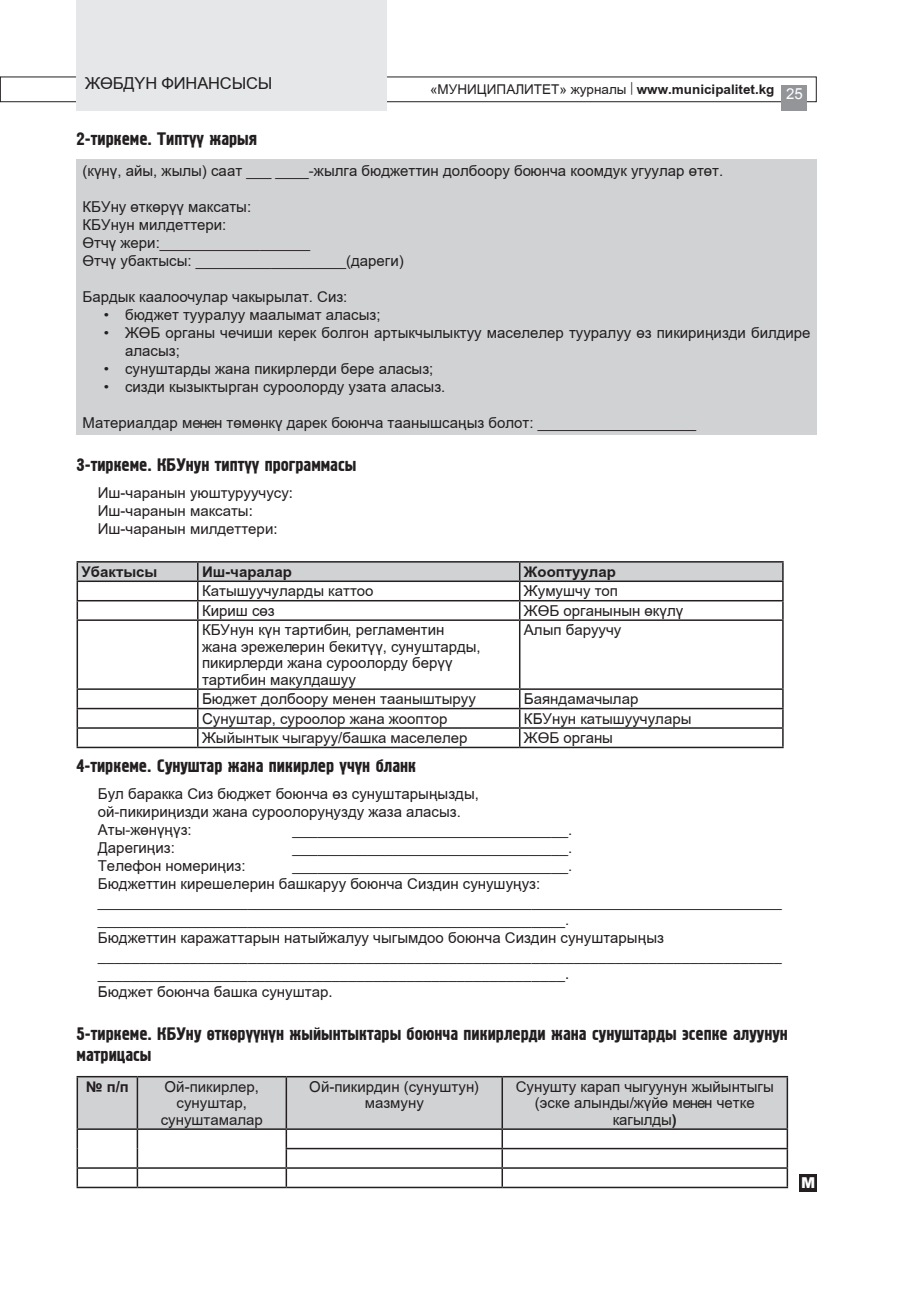
<style>
.page{position:relative;width:906px;height:1289px;background:#fff}
.page>*{position:absolute;margin:0;border:0;box-sizing:border-box;transform-origin:0 0}
.t1{font:18px/21.6px "KS Hermes";color:#231f20}
.t2{font:16.5px "Arial KZ";letter-spacing:-.01em;color:#231f20}
.t3{font:15px/18px "Arial KZ";color:#231f20}
.t4{font:15px/18px "Arial";color:#231f20}
.t5{font:700 15px "Arial";color:#231f20}
.t6{font:15px "Arial";color:#fff}
.t7{font:900 15px "Arial";color:#fff}
.t8{font:13.5px "Arial";color:#231f20}
.s1{font-weight:700}
.s2{font-family:"Arial KZ Bold"}
</style>
<div class="page">
<div style="left:0;top:77px;width:816px;height:25px;border:1px solid #231f20"></div>
<div style="left:781px;top:85px;width:26px;height:26px;background:#939598"></div>
<div style="left:77px;top:0;width:310px;height:111px;background:#e6e7e9"></div>
<div style="left:77px;top:159px;width:739px;height:275px;background:#d1d2d4"></div>
<hr style="left:77px;top:619px;width:121px;height:2px;background:#231f20">
<hr style="left:77px;top:621px;width:1px;height:67px;background:#231f20">
<hr style="left:198px;top:619px;width:322px;height:2px;background:#231f20">
<hr style="left:197px;top:621px;width:1px;height:67px;background:#231f20">
<hr style="left:520px;top:619px;width:263px;height:2px;background:#231f20">
<hr style="left:519px;top:621px;width:1px;height:67px;background:#231f20">
<hr style="left:782px;top:621px;width:1px;height:67px;background:#231f20">
<hr style="left:77px;top:688px;width:121px;height:2px;background:#231f20">
<hr style="left:198px;top:688px;width:322px;height:2px;background:#231f20">
<hr style="left:520px;top:688px;width:263px;height:2px;background:#231f20">
<hr style="left:77px;top:707px;width:121px;height:2px;background:#231f20">
<hr style="left:198px;top:707px;width:322px;height:2px;background:#231f20">
<hr style="left:520px;top:707px;width:263px;height:2px;background:#231f20">
<hr style="left:77px;top:727px;width:121px;height:1px;background:#231f20">
<svg style="left:77px;top:690px;width:1px;height:56px"></svg>
<hr style="left:198px;top:727px;width:322px;height:1px;background:#231f20">
<svg style="left:197px;top:690px;width:1px;height:56px"></svg>
<hr style="left:520px;top:727px;width:263px;height:1px;background:#231f20">
<svg style="left:519px;top:690px;width:1px;height:56px"></svg>
<svg style="left:782px;top:690px;width:1px;height:56px"></svg>
<hr style="left:77px;top:746px;width:121px;height:2px;background:#231f20">
<hr style="left:198px;top:746px;width:322px;height:2px;background:#231f20">
<hr style="left:520px;top:746px;width:263px;height:2px;background:#231f20">
<hr style="left:77px;top:561px;width:121px;height:1px;background:#231f20">
<hr style="left:198px;top:561px;width:322px;height:1px;background:#231f20">
<hr style="left:520px;top:561px;width:263px;height:1px;background:#231f20">
<svg style="left:77px;top:562px;width:706px;height:57px"></svg>
<hr style="left:77px;top:580px;width:121px;height:2px;background:#231f20">
<hr style="left:198px;top:580px;width:322px;height:2px;background:#231f20">
<hr style="left:520px;top:580px;width:263px;height:2px;background:#231f20">
<hr style="left:77px;top:1075px;width:60px;height:2px;background:#231f20">
<hr style="left:137px;top:1075px;width:149px;height:2px;background:#231f20">
<hr style="left:286px;top:1075px;width:216px;height:2px;background:#231f20">
<hr style="left:502px;top:1075px;width:286px;height:2px;background:#231f20">
<svg style="left:77px;top:1076px;width:711px;height:110px"></svg>
<hr style="left:77px;top:1186px;width:60px;height:2px;background:#231f20">
<hr style="left:137px;top:1186px;width:149px;height:2px;background:#231f20">
<hr style="left:286px;top:1186px;width:216px;height:2px;background:#231f20">
<hr style="left:502px;top:1186px;width:286px;height:2px;background:#231f20">
<div style="left:799px;top:1174px;width:17px;height:17px;background:#231f20"></div>
<p class="t2" style="left:85px;top:71px;width:189px">ЖӨБДҮН ФИНАНСЫСЫ</p>
<p class="t8" style="left:430px;top:81px;width:346px">«МУНИЦИПАЛИТЕТ» журналы | <span class="s1">www.municipalitet.kg</span></p>
<p class="t6" style="left:786px;top:85px;width:18px">25</p>
<p class="t1" style="left:77px;top:128px;width:182px">2-тиркеме. Типт== жарыя</p>
<p class="t3" style="left:83px;top:162px;width:642px">(күнү, айы, жылы) саат ___ ____-жылга бюджеттин долбоору боюнча коомдук угуулар өтөт.</p>
<p class="t3" style="left:83px;top:198px;width:323px">КБУну өткөрүү максаты:<br>КБУнун милдеттери:<br>Өтчү жери:__________________<br>Өтчү убактысы: __________________(дареги)</p>
<p class="t3" style="left:83px;top:288px;width:266px">Бардык каалоочулар чакырылат. Сиз:</p>
<p class="t3" style="left:104px;top:306px;width:278px">• бюджет тууралуу маалымат аласыз;</p>
<p class="t3" style="left:125px;top:324px;width:687px;text-indent:-21px">• ЖӨБ органы чечиши керек болгон артыкчылыктуу маселелер тууралуу өз пикириңизди билдире аласыз;</p>
<p class="t3" style="left:104px;top:360px;width:331px">• сунуштарды жана пикирлерди бере аласыз;</p>
<p class="t3" style="left:104px;top:378px;width:343px">• сизди кызыктырган суроолорду узата аласыз.</p>
<p class="t3" style="left:83px;top:414px;width:615px">Материалдар менен төмөнкү дарек боюнча таанышсаңыз болот: ___________________</p>
<p class="t1" style="left:77px;top:455px;width:281px">3-тиркеме. КБУнун типт== программасы</p>
<p class="t4" style="left:98px;top:483px;width:197px">Иш-чаранын уюштуруучусу:<br>Иш-чаранын максаты:<br>Иш-чаранын милдеттери:</p>
<p class="t5" style="left:82px;top:563px;width:77px">Убактысы</p>
<p class="t5" style="left:202px;top:563px;width:91px">Иш-чаралар</p>
<p class="t5" style="left:524px;top:563px;width:94px">Жооптуулар</p>
<p class="t4" style="left:202px;top:582px;width:173px">Катышуучуларды каттоо</p>
<p class="t4" style="left:524px;top:582px;width:96px">Жумушчу топ</p>
<p class="t3" style="left:202px;top:601px;width:74px">Кириш сөз</p>
<p class="t3" style="left:524px;top:601px;width:161px">ЖӨБ органынын өкүлү</p>
<p class="t3" style="left:202px;top:621px;width:280px;line-height:16.5px">КБУнун күн тартибин, регламентин жана эрежелерин бекитүү, сунуштарды, пикирлерди жана суроолорду берүү тартибин макулдашуу</p>
<p class="t4" style="left:524px;top:621px;width:99px">Алып баруучу</p>
<p class="t4" style="left:202px;top:690px;width:275px">Бюджет долбоору менен тааныштыруу</p>
<p class="t4" style="left:524px;top:690px;width:116px">Баяндамачылар</p>
<p class="t4" style="left:202px;top:709px;width:247px">Сунуштар, суроолор жана жооптор</p>
<p class="t4" style="left:524px;top:709px;width:169px">КБУнун катышуучулары</p>
<p class="t4" style="left:202px;top:729px;width:267px">Жыйынтык чыгаруу/башка маселелер</p>
<p class="t3" style="left:524px;top:728px;width:91px">ЖӨБ органы</p>
<p class="t1" style="left:77px;top:756px;width:341px">4-тиркеме. Сунуштар жана пикирлер =ч=н бланк</p>
<p class="t3" style="left:98px;top:784px;width:383px">Бул баракка Сиз бюджет боюнча өз сунуштарыңызды, ой-пикириңизди жана суроолоруңузду жаза аласыз.<br>Аты-жөнүңүз:</p>
<p class="t3" style="left:293px;top:820px;width:281px">_________________________________.</p>
<p class="t3" style="left:98px;top:838px;width:79px">Дарегиңиз:</p>
<p class="t3" style="left:293px;top:838px;width:281px">_________________________________.</p>
<p class="t3" style="left:98px;top:856px;width:149px">Телефон номериңиз:</p>
<p class="t3" style="left:98px;top:856px;width:685px;text-indent:195px">_________________________________.<br>Бюджеттин кирешелерин башкаруу боюнча Сиздин сунушуңуз: __________________________________________________________________________________ ________________________________________________________.<br>Бюджеттин каражаттарын натыйжалуу чыгымдоо боюнча Сиздин сунуштарыңыз</p>
<p class="t4" style="left:98px;top:946px;width:685px">__________________________________________________________________________________ ________________________________________________________.<br>Бюджет боюнча башка сунуштар.</p>
<p class="t1" style="left:77px;top:1023px;width:713px">5-тиркеме. КБУну ёткёр==н=н жыйынтыктары боюнча пикирлерди жана сунуштарды эсепке алуунун матрицасы</p>
<p class="t5" style="left:86px;top:1078px;width:45px">№ п/п</p>
<p class="t4" style="left:161px;top:1078px;width:104px;line-height:16.5px;text-align:center">Ой-пикирлер, сунуштар, сунуштамалар</p>
<p class="t4" style="left:309px;top:1078px;width:171px;line-height:16.5px;text-align:center">Ой-пикирдин (сунуштун) мазмуну</p>
<p class="t3" style="left:516px;top:1078px;width:260px;line-height:16.5px;text-align:center">Сунушту карап чыгуунун жыйынтыгы (эске алынды/жүйө менен четке кагылды<span class="s2">)</span></p>
<p class="t7" style="left:801px;top:1171px;width:16px">М</p>
</div>
